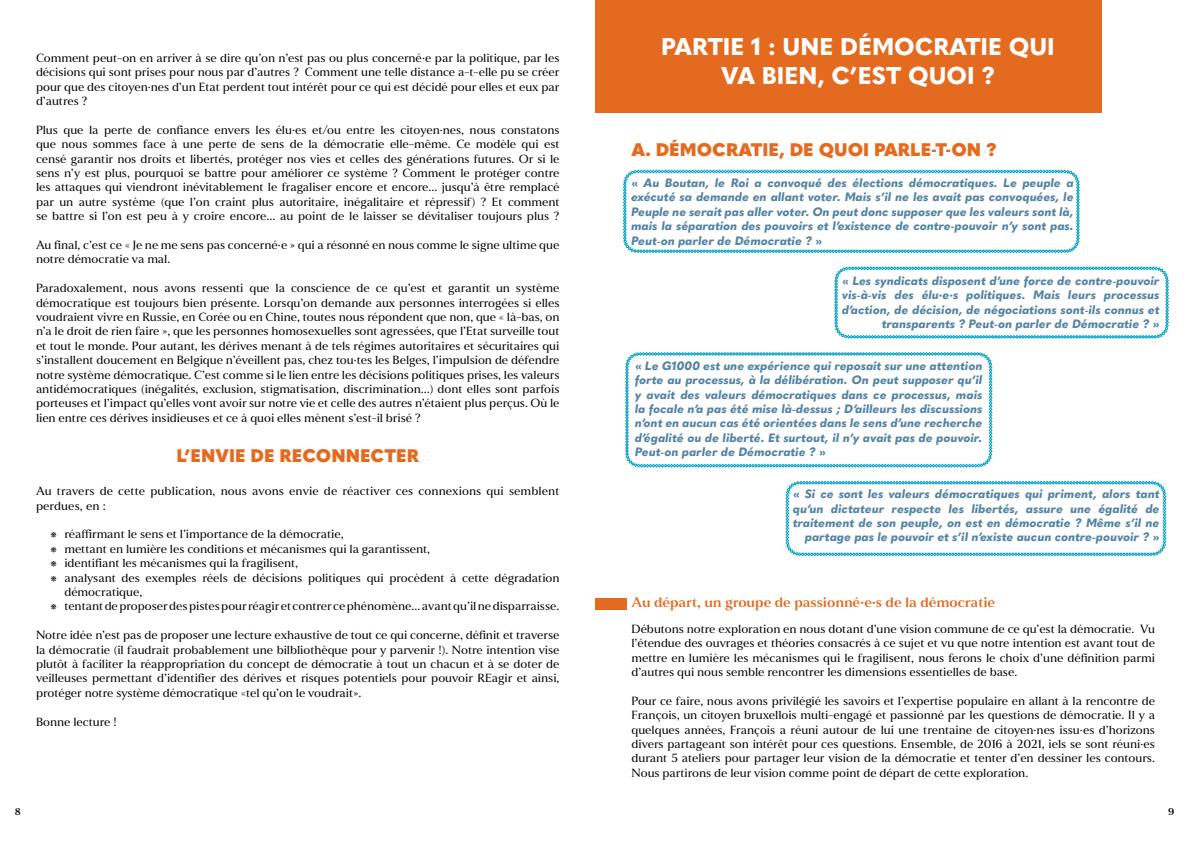
<style>
.page{position:relative;width:1191px;height:842px;background:#fff}
.page>*{position:absolute;margin:0;border:0;box-sizing:border-box;transform-origin:0 0}
.t1{font:800 24px/28.8px "Quasimoda";color:#fff;text-align:center}
.t2{font:900 18px "Quasimoda";color:#e36a1f}
.t3{font:700 14px "Anth";color:#e36a1f}
.t4{font:12px/14.4px "Anth";color:#000;text-align:justify}
.t5{font:italic 800 12px/14.4px "Quasimoda";color:#5384a2;text-align:justify}
.t6{font:700 10px "Anth";color:#000}
.s1{font-family:"Tiro Deva Hindi"}
.s2{font-style:normal}
</style>
<div class="page">
<div style="left:595px;top:0;width:506px;height:113px;background:#e36a1f"></div>
<div style="left:595px;top:598px;width:32px;height:12px;background:#e36a1f"></div>
<svg style="left:834px;top:267px;width:334px;height:71px"></svg>
<svg style="left:623px;top:170px;width:456px;height:83px"></svg>
<svg style="left:785px;top:481px;width:381px;height:75px"></svg>
<svg style="left:625px;top:352px;width:367px;height:115px"></svg>
<p class="t4" style="left:36px;top:51px;width:525px">Comment peut-on en arriver à se dire qu’on n’est pas ou plus concerné·e par la politique, par les décisions qui sont prises pour nous par d’autres ? Comment une telle distance a-t-elle pu se créer pour que des citoyen·nes d’un Etat perdent tout intérêt pour ce qui est décidé pour elles et eux par d’autres ?</p>
<p class="t4" style="left:36px;top:123px;width:525px">Plus que la perte de confiance envers les élu·es et/ou entre les citoyen·nes, nous constatons que nous sommes face à une perte de sens de la démocratie elle-même. Ce modèle qui est censé garantir nos droits et libertés, protéger nos vies et celles des générations futures. Or si le sens n’y est plus, pourquoi se battre pour améliorer ce système ? Comment le protéger contre les attaques qui viendront inévitablement le fragaliser encore et encore... jusqu’à être remplacé par un autre système (que l’on craint plus autoritaire, inégalitaire et répressif) ? Et comment se battre si l’on est peu à y croire encore... au point de le laisser se dévitaliser toujours plus ?</p>
<p class="t4" style="left:36px;top:238px;width:525px">Au final, c’est ce « Je ne me sens pas concerné·e » qui a résonné en nous comme le signe ultime que notre démocratie va mal.</p>
<p class="t4" style="left:36px;top:281px;width:525px">Paradoxalement, nous avons ressenti que la conscience de ce qu’est et garantit un système démocratique est toujours bien présente. Lorsqu’on demande aux personnes interrogées si elles voudraient vivre en Russie, en Corée ou en Chine, toutes nous répondent que non, que « là-bas, on n’a le droit de rien faire », que les personnes homosexuelles sont agressées, que l’Etat surveille tout et tout le monde. Pour autant, les dérives menant à de tels régimes autoritaires et sécuritaires qui s’installent doucement en Belgique n’éveillent pas, chez tou·tes les Belges, l’impulsion de défendre notre système démocratique. C’est comme si le lien entre les décisions politiques prises, les valeurs antidémocratiques (inégalités, exclusion, stigmatisation, discrimination...) dont elles sont parfois porteuses et l’impact qu’elles vont avoir sur notre vie et celle des autres n’étaient plus perçus. Où le lien entre ces dérives insidieuses et ce à quoi elles mènent s’est-il brisé ?</p>
<h2 class="t2" style="left:176px;top:442px;width:244px">L’ENVIE DE RECONNECTER</h2>
<p class="t4" style="left:36px;top:484px;width:525px">Au travers de cette publication, nous avons envie de réactiver ces connexions qui semblent perdues, en :</p>
<p class="t4" style="left:50px;top:527px;width:295px"><span class="s1">⁕</span> réaffirmant le sens et l’importance de la démocratie,</p>
<p class="t4" style="left:50px;top:542px;width:381px"><span class="s1">⁕</span> mettant en lumière les conditions et mécanismes qui la garantissent,</p>
<p class="t4" style="left:50px;top:556px;width:250px"><span class="s1">⁕</span> identifiant les mécanismes qui la fragilisent,</p>
<p class="t4" style="left:50px;top:570px;width:511px"><span class="s1">⁕</span> analysant des exemples réels de décisions politiques qui procèdent à cette dégradation</p>
<p class="t4" style="left:64px;top:585px;width:80px">démocratique,</p>
<p class="t4" style="left:50px;top:599px;width:511px"><span class="s1">⁕</span> tentant de proposer des pistes pour réagir et contrer ce phénomène... avant qu’il ne disparraisse.</p>
<p class="t4" style="left:36px;top:628px;width:525px">Notre idée n’est pas de proposer une lecture exhaustive de tout ce qui concerne, définit et traverse la démocratie (il faudrait probablement une bilbliothèque pour y parvenir !). Notre intention vise plutôt à faciliter la réappropriation du concept de démocratie à tout un chacun et à se doter de veilleuses permettant d’identifier des dérives et risques potentiels pour pouvoir REagir et ainsi, protéger notre système démocratique «tel qu’on le voudrait».</p>
<p class="t4" style="left:36px;top:714px;width:82px">Bonne lecture !</p>
<h1 class="t1" style="left:661px;top:31px;width:395px">PARTIE 1 : UNE DÉMOCRATIE QUI<br>VA BIEN, C’EST QUOI ?</h1>
<h2 class="t2" style="left:631px;top:135px;width:366px">A. DÉMOCRATIE, DE QUOI PARLE-T-ON ?</h2>
<p class="t5" style="left:631px;top:175px;width:444px"><span class="s2">«</span> Au Boutan, le Roi a convoqué des élections démocratiques. Le peuple a exécuté sa demande en allant voter. Mais s’il ne les avait pas convoquées, le Peuple ne serait pas aller voter. On peut donc supposer que les valeurs sont là, mais la séparation des pouvoirs et l’existence de contre-pouvoir n’y sont pas.<br>Peut-on parler de Démocratie ? <span class="s2">»</span></p>
<p class="t5" style="left:842px;top:273px;width:319px;text-align:right"><span class="s2">«</span> Les syndicats disposent d’une force de contre-pouvoir vis-à-vis des élu·e·s politiques. Mais leurs processus d’action, de décision, de négociations sont-ils connus et transparents ? Peut-on parler de Démocratie ? <span class="s2">»</span></p>
<p class="t5" style="left:635px;top:357px;width:349px"><span class="s2">«</span> Le G1000 est une expérience qui reposait sur une attention forte au processus, à la délibération. On peut supposer qu’il y avait des valeurs démocratiques dans ce processus, mais la focale n’a pas été mise là-dessus ; D’ailleurs les discussions n’ont en aucun cas été orientées dans le sens d’une recherche d’égalité ou de liberté. Et surtout, il n’y avait pas de pouvoir.<br>Peut-on parler de Démocratie ? <span class="s2">»</span></p>
<p class="t5" style="left:793px;top:486px;width:368px;text-align:right"><span class="s2">«</span> Si ce sont les valeurs démocratiques qui priment, alors tant qu’un dictateur respecte les libertés, assure une égalité de traitement de son peuple, on est en démocratie ? Même s’il ne partage pas le pouvoir et s’il n’existe aucun contre-pouvoir ? <span class="s2">»</span></p>
<p class="t3" style="left:631px;top:594px;width:365px">Au départ, un groupe de passionné·e·s de la démocratie</p>
<p class="t4" style="left:631px;top:621px;width:525px">Débutons notre exploration en nous dotant d’une vision commune de ce qu’est la démocratie. Vu l’étendue des ouvrages et théories consacrés à ce sujet et vu que notre intention est avant tout de mettre en lumière les mécanismes qui le fragilisent, nous ferons le choix d’une définition parmi d’autres qui nous semble rencontrer les dimensions essentielles de base.</p>
<p class="t4" style="left:631px;top:693px;width:525px">Pour ce faire, nous avons privilégié les savoirs et l’expertise populaire en allant à la rencontre de François, un citoyen bruxellois multi-engagé et passionné par les questions de démocratie. Il y a quelques années, François a réuni autour de lui une trentaine de citoyen·nes issu·es d’horizons divers partageant son intérêt pour ces questions. Ensemble, de 2016 à 2021, iels se sont réuni·es durant 5 ateliers pour partager leur vision de la démocratie et tenter d’en dessiner les contours.<br>Nous partirons de leur vision comme point de départ de cette exploration.</p>
<p class="t6" style="left:15px;top:806px;width:7px">8</p>
<p class="t6" style="left:1168px;top:806px;width:8px">9</p>
</div>
